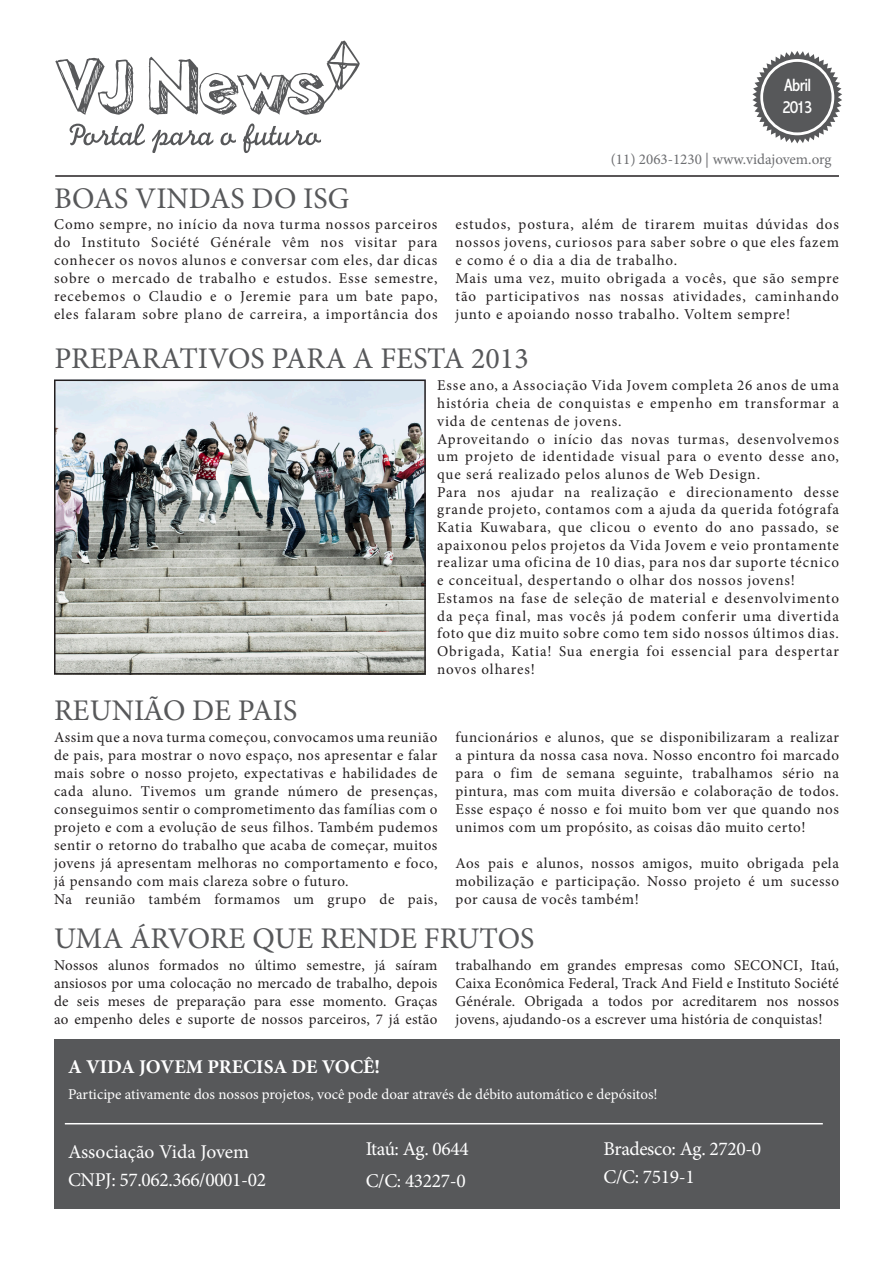
<style>
.page{position:relative;width:893px;height:1263px;background:#fff}
.page>*{position:absolute;margin:0;border:0;box-sizing:border-box;transform-origin:0 0}
.t1{font:30px "Minion Pro";color:#57585a}
.subtitle2{font:19.5px "Minion Pro";letter-spacing:-.02em;color:#fff}
.text1{font:19.5px "Minion Pro";letter-spacing:-.02em;color:#fff}
.text1-2{font:700 19.5px "Minion Pro";color:#fff}
.subtitle2-2{font:19.5px "Minion Pro";color:#fff}
.Mês_da_data{font:condensed 18px "Abadi MT Std";letter-spacing:-.03em;color:#fff}
.ANO_DA_DATA{font:condensed 18px "Abadi MT Std";color:#fff}
.t2{font:15px/18px "Minion Pro";letter-spacing:.05em;color:#231f20;text-align:justify}
.subtitle2-3{font:15px "Minion Pro";color:#fff}
.t3{font:15px "Minion Pro";color:#6c6d70}
</style>
<div class="page">
<svg style="left:55px;top:40px;width:305px;height:75px"></svg>
<svg style="left:70px;top:124px;width:75px;height:21px"></svg>
<svg style="left:152px;top:130px;width:61px;height:23px"></svg>
<svg style="left:221px;top:133px;width:15px;height:12px"></svg>
<svg style="left:243px;top:123px;width:78px;height:30px"></svg>
<hr style="left:55px;top:175px;width:784px;height:2px;background:#231f20">
<svg style="left:752px;top:51px;width:90px;height:92px"></svg>
<div style="left:54px;top:1040px;width:786px;height:169px;background:#57585a"></div>
<img style="left:54px;top:382px;width:372px;height:293px">
<div style="left:54px;top:379px;width:372px;height:295px;border:2px solid #231f20"></div>
<hr style="left:65px;top:1123px;width:758px;height:1px;background:#fff">
<p class="Mês_da_data" style="left:784px;top:76px;width:29px">Abril</p>
<p class="ANO_DA_DATA" style="left:782px;top:97px;width:32px">2013</p>
<p class="t3" style="left:611px;top:149px;width:222px">(11) 2063-1230 | www.vidajovem.org</p>
<p class="t1" style="left:54px;top:178px;width:297px">BOAS VINDAS DO ISG</p>
<p class="t2" style="left:54px;top:216px;width:385px">Como sempre, no início da nova turma nossos parceiros do Instituto Société Générale vêm nos visitar para conhecer os novos alunos e conversar com eles, dar dicas sobre o mercado de trabalho e estudos. Esse semestre, recebemos o Claudio e o Jeremie para um bate papo, eles falaram sobre plano de carreira, a importância dos</p>
<p class="t2" style="left:455px;top:216px;width:385px">estudos, postura, além de tirarem muitas dúvidas dos nossos jovens, curiosos para saber sobre o que eles fazem e como é o dia a dia de trabalho.</p>
<p class="t2" style="left:455px;top:270px;width:385px">Mais uma vez, muito obrigada a vocês, que são sempre tão participativos nas nossas atividades, caminhando junto e apoiando nosso trabalho. Voltem sempre!</p>
<p class="t1" style="left:54px;top:339px;width:476px">PREPARATIVOS PARA A FESTA 2013</p>
<p class="t2" style="left:437px;top:377px;width:403px">Esse ano, a Associação Vida Jovem completa 26 anos de uma história cheia de conquistas e empenho em transformar a vida de centenas de jovens.</p>
<p class="t2" style="left:437px;top:430px;width:403px">Aproveitando o início das novas turmas, desenvolvemos um projeto de identidade visual para o evento desse ano, que será realizado pelos alunos de Web Design.</p>
<p class="t2" style="left:437px;top:483px;width:403px">Para nos ajudar na realização e direcionamento desse grande projeto, contamos com a ajuda da querida fotógrafa Katia Kuwabara, que clicou o evento do ano passado, se apaixonou pelos projetos da Vida Jovem e veio prontamente realizar uma oficina de 10 dias, para nos dar suporte técnico e conceitual, despertando o olhar dos nossos jovens!</p>
<p class="t2" style="left:437px;top:589px;width:403px">Estamos na fase de seleção de material e desenvolvimento da peça final, mas vocês já podem conferir uma divertida foto que diz muito sobre como tem sido nossos últimos dias.<br>Obrigada, Katia! Sua energia foi essencial para despertar novos olhares!</p>
<p class="t1" style="left:54px;top:691px;width:245px">REUNIÃO DE PAIS</p>
<p class="t2" style="left:54px;top:728px;width:385px">Assim que a nova turma começou, convocamos uma reunião de pais, para mostrar o novo espaço, nos apresentar e falar mais sobre o nosso projeto, expectativas e habilidades de cada aluno. Tivemos um grande número de presenças, conseguimos sentir o comprometimento das famílias com o projeto e com a evolução de seus filhos. Também pudemos sentir o retorno do trabalho que acaba de começar, muitos jovens já apresentam melhoras no comportamento e foco, já pensando com mais clareza sobre o futuro.</p>
<p class="t2" style="left:54px;top:890px;width:385px">Na reunião também formamos um grupo de pais,</p>
<p class="t2" style="left:455px;top:728px;width:385px">funcionários e alunos, que se disponibilizaram a realizar a pintura da nossa casa nova. Nosso encontro foi marcado para o fim de semana seguinte, trabalhamos sério na pintura, mas com muita diversão e colaboração de todos.<br>Esse espaço é nosso e foi muito bom ver que quando nos unimos com um propósito, as coisas dão muito certo!</p>
<p class="t2" style="left:455px;top:854px;width:385px">Aos pais e alunos, nossos amigos, muito obrigada pela mobilização e participação. Nosso projeto é um sucesso por causa de vocês também!</p>
<p class="t1" style="left:54px;top:918px;width:482px">UMA ÁRVORE QUE RENDE FRUTOS</p>
<p class="t2" style="left:54px;top:956px;width:385px">Nossos alunos formados no último semestre, já saíram ansiosos por uma colocação no mercado de trabalho, depois de seis meses de preparação para esse momento. Graças ao empenho deles e suporte de nossos parceiros, 7 já estão</p>
<p class="t2" style="left:455px;top:956px;width:385px">trabalhando em grandes empresas como SECONCI, Itaú, Caixa Econômica Federal, Track And Field e Instituto Société Générale. Obrigada a todos por acreditarem nos nossos jovens, ajudando-os a escrever uma história de conquistas!</p>
<p class="text1-2" style="left:68px;top:1053px;width:314px">A VIDA JOVEM PRECISA DE VOCÊ!</p>
<p class="subtitle2-3" style="left:68px;top:1084px;width:591px">Participe ativamente dos nossos projetos, você pode doar através de débito automático e depósitos!</p>
<p class="subtitle2-2" style="left:68px;top:1138px;width:183px">Associação Vida Jovem</p>
<p class="subtitle2" style="left:68px;top:1166px;width:200px">CNPJ: 57.062.366/0001-02</p>
<p class="subtitle2" style="left:366px;top:1135px;width:105px">Itaú: Ag. 0644</p>
<p class="subtitle2" style="left:366px;top:1167px;width:102px">C/C: 43227-0</p>
<p class="text1" style="left:604px;top:1135px;width:159px">Bradesco: Ag. 2720-0</p>
<p class="text1" style="left:604px;top:1163px;width:93px">C/C: 7519-1</p>
</div>
